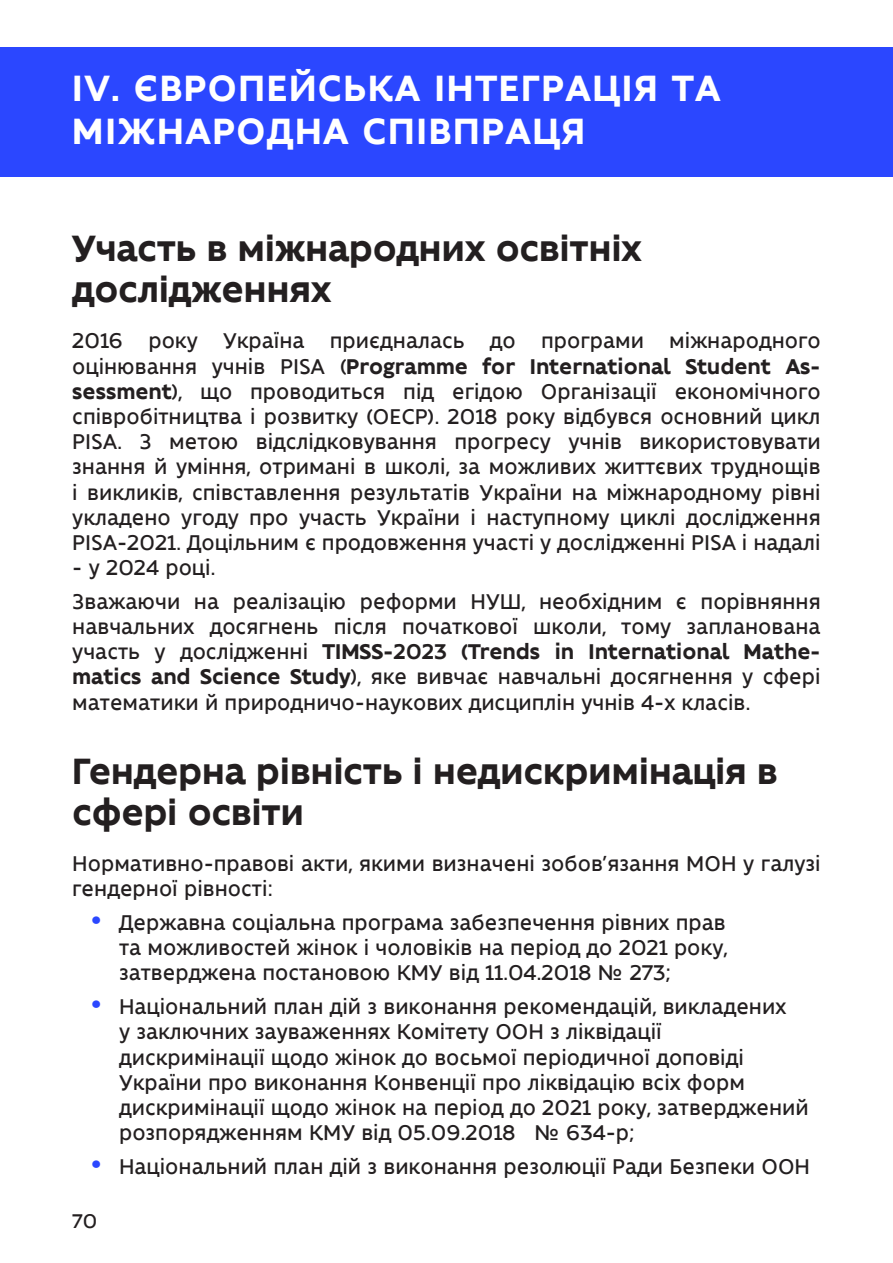
<style>
.page{position:relative;width:893px;height:1263px;background:#fff}
.page>*{position:absolute;margin:0;border:0;box-sizing:border-box;transform-origin:0 0}
.заголовок2{font:700 36px/40.5px "Innerspace";letter-spacing:-.01em;color:#231f20}
.заголовок{font:700 36px/43.2px "Innerspace";letter-spacing:.05em;color:#fff}
.body{font:21px/25.2px "Microtype";color:#231f20;text-align:justify}
.t1{font:19.5px "Microtype";color:#231f20}
.s1{font-family:"Innerspace";font-weight:700}
.s2{font-family:"Innerspace";font-weight:700;font-size:30px;color:#2b47ff}
</style>
<div class="page">
<div style="left:0;top:47px;width:893px;height:129px;background:#2b47ff"></div>
<p class="заголовок" style="left:72px;top:68px;width:650px">ІV. ЄВРОПЕЙСЬКА ІНТЕГРАЦІЯ ТА<br>МІЖНАРОДНА СПІВПРАЦЯ</p>
<p class="заголовок2" style="left:72px;top:229px;width:571px">Участь в міжнародних освітніх дослідженнях</p>
<p class="body" style="left:72px;top:329px;width:750px">2016 року Україна приєдналась до програми міжнародного оцінювання учнів PISA (<span class="s1">Programme for International Student As&shy;sessment</span>), що проводиться під егідою Організації економічного співробітництва і розвитку (ОЕСР). 2018 року відбувся основний цикл PISA. З метою відслідковування прогресу учнів використовувати знання й уміння, отримані в школі, за можливих життєвих труднощів і викликів, співставлення результатів України на міжнародному рівні укладено угоду про участь України і наступному циклі дослідження PISA-2021. Доцільним є продовження участі у дослідженні PISA і надалі</p>
<p class="body" style="left:72px;top:556px;width:145px">- у 2024 році.</p>
<p class="body" style="left:72px;top:590px;width:750px">Зважаючи на реалізацію реформи НУШ, необхідним є порівняння навчальних досягнень після початкової школи, тому запланована участь у дослідженні <span class="s1">TIMSS-2023 (Trends in International Mathe&shy;matics and Science Study</span>), яке вивчає навчальні досягнення у сфері математики й природничо-наукових дисциплін учнів 4-х класів.</p>
<p class="заголовок2" style="left:72px;top:752px;width:707px">Гендерна рівність і недискримінація в сфері освіти</p>
<p class="body" style="left:72px;top:852px;width:750px">Нормативно-правові акти, якими визначені зобов’язання МОН у галузі гендерної рівності:</p>
<p class="body" style="left:119px;top:911px;width:610px;text-indent:-30px"><span class="s2">•</span> Державна соціальна програма забезпечення рівних прав та можливостей жінок і чоловіків на період до 2021 року, затверджена постановою КМУ від 11.04.2018 № 273;</p>
<p class="body" style="left:119px;top:995px;width:691px;text-align:left;text-indent:-30px"><span class="s2">•</span> Національний план дій з виконання рекомендацій, викладених<br>у заключних зауваженнях Комітету ООН з ліквідації дискримінації щодо жінок до восьмої періодичної доповіді України про виконання Конвенції про ліквідацію всіх форм дискримінації щодо жінок на період до 2021 року, затверджений розпорядженням КМУ від 05.09.2018 № 634-р;</p>
<p class="body" style="left:89px;top:1155px;width:722px"><span class="s2">•</span> Національний план дій з виконання резолюції Ради Безпеки ООН</p>
<p class="t1" style="left:72px;top:1210px;width:26px">70</p>
</div>
